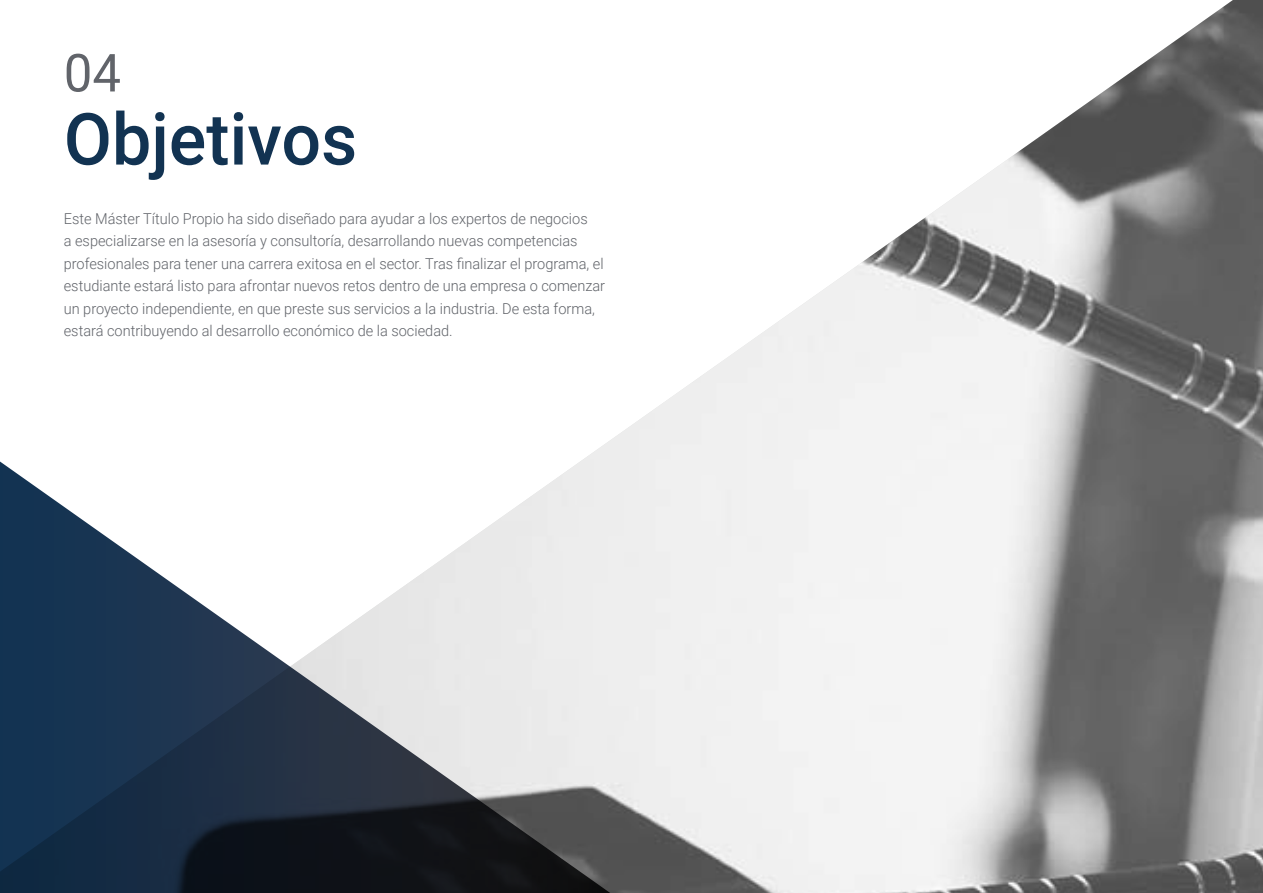
<style>
.page{position:relative;width:1263px;height:893px;background:#fff}
.page>*{position:absolute;margin:0;border:0;box-sizing:border-box;transform-origin:0 0}
.t1{font:500 72px "Roboto";color:#123352}
.t2{font:52.5px "Roboto";color:#61646a}
.t3{font:300 15px/22.5px "Roboto";color:#61646a}
</style>
<div class="page">
<img style="left:602px;top:0;width:661px;height:893px">
<svg style="left:0;top:446px;width:640px;height:447px"></svg>
<h2 class="t2" style="left:64px;top:36px;width:59px">04</h2>
<h1 class="t1" style="left:64px;top:89px;width:295px">Objetivos</h1>
<p class="t3" style="left:64px;top:207px;width:543px">Este Máster Título Propio ha sido diseñado para ayudar a los expertos de negocios<br>a especializarse en la asesoría y consultoría, desarrollando nuevas competencias profesionales para tener una carrera exitosa en el sector. Tras finalizar el programa, el estudiante estará listo para afrontar nuevos retos dentro de una empresa o comenzar un proyecto independiente, en que preste sus servicios a la industria. De esta forma, estará contribuyendo al desarrollo económico de la sociedad.</p>
</div>
